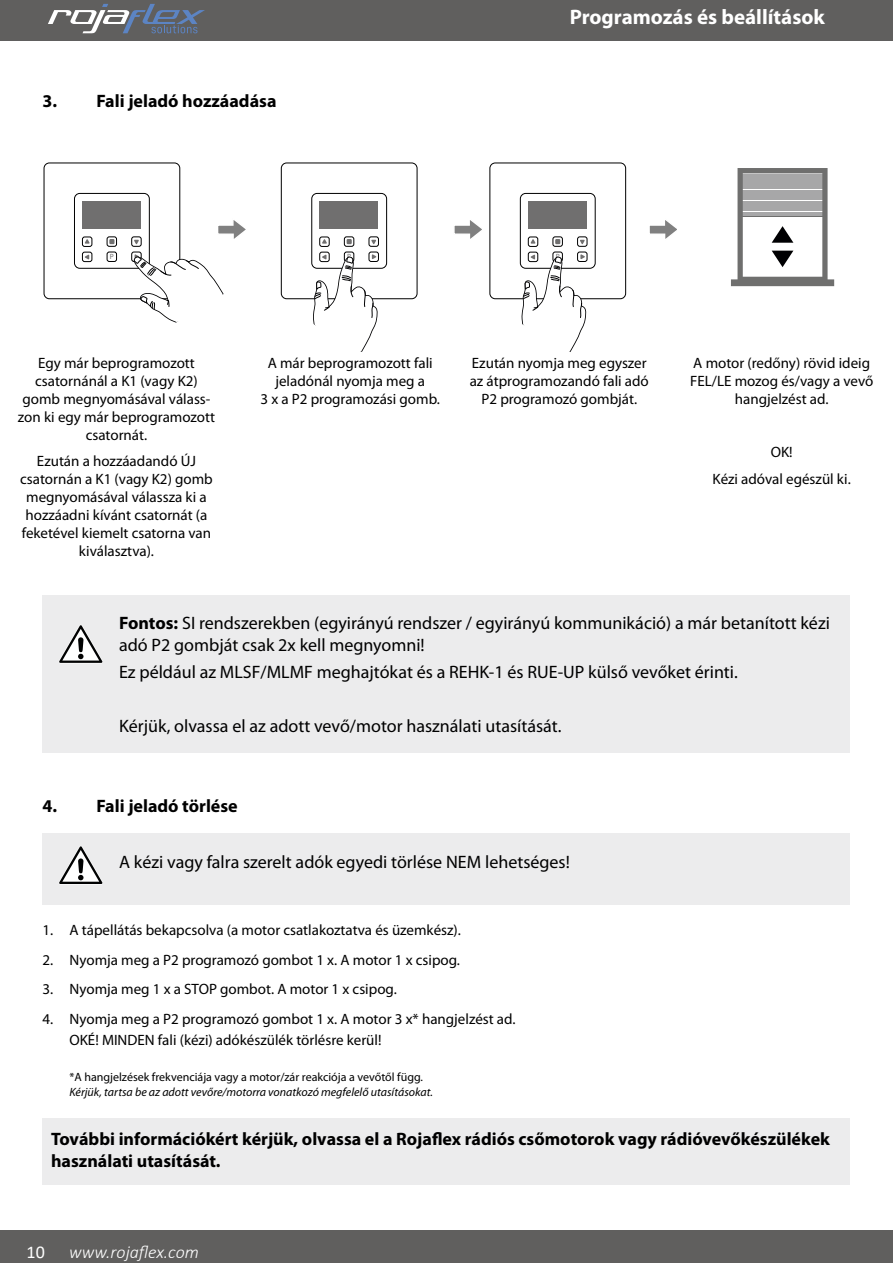
<style>
.page{position:relative;width:893px;height:1263px;background:#fff}
.page>*{position:absolute;margin:0;border:0;box-sizing:border-box;transform-origin:0 0}
.t1{font:700 21px "Myriad Pro";color:#fff}
.t2{font:18px/21.6px "Myriad Pro";color:#000}
.t3{font:700 18px/21.6px "Myriad Pro";color:#000}
.t4{font:italic 300 18px "Calibri";color:#fff}
.t5{font:18px "Calibri";color:#fff}
.t6{font:15px/18px "Myriad Pro";color:#000;text-align:center}
.t7{font:italic 12px "Myriad Pro";color:#000}
.t8{font:12px "Myriad Pro";color:#000}
.t9{font:7.65px "Myriad Pro";color:#706f6f}
.s1{font-weight:700}
</style>
<div class="page">
<div style="left:0;top:0;width:893px;height:41px;background:#605f5e"></div>
<div style="left:0;top:1230px;width:893px;height:33px;background:#605f5e"></div>
<svg style="left:48px;top:4px;width:157px;height:29px"></svg>
<svg style="left:731px;top:168px;width:103px;height:118px"></svg>
<svg style="left:218px;top:220px;width:28px;height:19px"></svg>
<svg style="left:454px;top:220px;width:28px;height:19px"></svg>
<svg style="left:649px;top:220px;width:28px;height:19px"></svg>
<div style="left:44px;top:163px;width:136px;height:136px;border:1px solid #000;border-radius:5px"></div>
<div style="left:74px;top:193px;width:75px;height:75px;border:1px solid #000;border-radius:5px"></div>
<div style="left:132px;top:237px;width:9px;height:9px;border:1px solid #000;border-radius:2px"></div>
<svg style="left:134px;top:240px;width:5px;height:4px"></svg>
<div style="left:82px;top:237px;width:10px;height:10px;border:1px solid #000;border-radius:2px"></div>
<svg style="left:85px;top:239px;width:5px;height:5px"></svg>
<div style="left:107px;top:237px;width:10px;height:9px;border:1px solid #000;border-radius:2px"></div>
<svg style="left:109px;top:239px;width:5px;height:5px"></svg>
<div style="left:82px;top:252px;width:10px;height:10px;border:1px solid #000;border-radius:2px"></div>
<svg style="left:85px;top:254px;width:4px;height:6px"></svg>
<div style="left:132px;top:252px;width:9px;height:10px;border:1px solid #000;border-radius:2px"></div>
<div style="left:107px;top:252px;width:10px;height:10px;border:1px solid #000;border-radius:2px"></div>
<div style="left:82px;top:201px;width:59px;height:28px;background:#706f6f"></div>
<svg style="left:132px;top:254px;width:92px;height:69px"></svg>
<div style="left:281px;top:163px;width:136px;height:136px;border:1px solid #000;border-radius:5px"></div>
<div style="left:312px;top:193px;width:75px;height:75px;border:1px solid #000;border-radius:5px"></div>
<div style="left:369px;top:237px;width:10px;height:9px;border:1px solid #000;border-radius:2px"></div>
<svg style="left:371px;top:240px;width:5px;height:4px"></svg>
<div style="left:320px;top:237px;width:9px;height:10px;border:1px solid #000;border-radius:2px"></div>
<svg style="left:322px;top:239px;width:5px;height:5px"></svg>
<div style="left:344px;top:237px;width:10px;height:9px;border:1px solid #000;border-radius:2px"></div>
<svg style="left:347px;top:239px;width:5px;height:5px"></svg>
<div style="left:320px;top:252px;width:9px;height:10px;border:1px solid #000;border-radius:2px"></div>
<div style="left:369px;top:252px;width:10px;height:10px;border:1px solid #000;border-radius:2px"></div>
<div style="left:344px;top:252px;width:10px;height:10px;border:1px solid #000;border-radius:2px"></div>
<div style="left:319px;top:201px;width:59px;height:28px;background:#706f6f"></div>
<svg style="left:312px;top:254px;width:68px;height:98px"></svg>
<div style="left:490px;top:163px;width:136px;height:136px;border:1px solid #000;border-radius:5px"></div>
<div style="left:520px;top:193px;width:75px;height:75px;border:1px solid #000;border-radius:5px"></div>
<div style="left:577px;top:237px;width:10px;height:9px;border:1px solid #000;border-radius:2px"></div>
<svg style="left:580px;top:240px;width:5px;height:4px"></svg>
<div style="left:528px;top:237px;width:10px;height:10px;border:1px solid #000;border-radius:2px"></div>
<svg style="left:530px;top:239px;width:6px;height:5px"></svg>
<div style="left:553px;top:237px;width:10px;height:9px;border:1px solid #000;border-radius:2px"></div>
<svg style="left:555px;top:239px;width:5px;height:5px"></svg>
<div style="left:528px;top:252px;width:10px;height:10px;border:1px solid #000;border-radius:2px"></div>
<div style="left:577px;top:252px;width:10px;height:10px;border:1px solid #000;border-radius:2px"></div>
<div style="left:553px;top:252px;width:10px;height:10px;border:1px solid #000;border-radius:2px"></div>
<div style="left:528px;top:201px;width:59px;height:28px;background:#706f6f"></div>
<svg style="left:520px;top:254px;width:68px;height:98px"></svg>
<div style="left:43px;top:595px;width:807px;height:158px;background:#ececed"></div>
<svg style="left:59px;top:625px;width:44px;height:38px"></svg>
<div style="left:43px;top:833px;width:807px;height:71px;background:#ececed"></div>
<svg style="left:59px;top:846px;width:44px;height:39px"></svg>
<div style="left:43px;top:1119px;width:807px;height:66px;background:#ececed"></div>
<p class="t3" style="left:43px;top:90px;width:235px">3. Fali jeladó hozzáadása</p>
<h1 class="t1" style="left:570px;top:5px;width:257px">Programozás és beállítások</h1>
<p class="t9" style="left:110px;top:252px;width:6px">P</p>
<p class="t9" style="left:347px;top:252px;width:6px">P</p>
<p class="t9" style="left:556px;top:252px;width:6px">P</p>
<p class="t6" style="left:18px;top:354px;width:199px">Egy már beprogramozott csatornánál a K1 (vagy K2) gomb megnyomásával válass&shy;zon ki egy már beprogramozott csatornát.</p>
<p class="t6" style="left:20px;top:453px;width:194px">Ezután a hozzáadandó ÚJ csatornán a K1 (vagy K2) gomb megnyomásával válassza ki a hozzáadni kívánt csatornát (a feketével kiemelt csatorna van kiválasztva).</p>
<p class="t6" style="left:260px;top:354px;width:181px">A már beprogramozott fali jeladónál nyomja meg a<br>3 x a P2 programozási gomb.</p>
<p class="t6" style="left:470px;top:354px;width:181px">Ezután nyomja meg egyszer az átprogramozandó fali adó<br>P2 programozó gombját.</p>
<p class="t6" style="left:690px;top:354px;width:185px">A motor (redőny) rövid ideig<br>FEL/LE mozog és/vagy a vevő hangjelzést ad.</p>
<p class="t6" style="left:712px;top:439px;width:140px;line-height:26.5px">OK!<br>Kézi adóval egészül ki.</p>
<p class="t2" style="left:119px;top:613px;width:712px"><span class="s1">Fontos:</span> SI rendszerekben (egyirányú rendszer / egyirányú kommunikáció) a már betanított kézi adó P2 gombját csak 2x kell megnyomni!</p>
<p class="t2" style="left:119px;top:662px;width:620px">Ez például az MLSF/MLMF meghajtókat és a REHK-1 és RUE-UP külső vevőket érinti.</p>
<p class="t2" style="left:119px;top:716px;width:444px">Kérjük, olvassa el az adott vevő/motor használati utasítását.</p>
<p class="t3" style="left:43px;top:795px;width:197px">4. Fali jeladó törlése</p>
<p class="t2" style="left:119px;top:851px;width:452px">A kézi vagy falra szerelt adók egyedi törlése NEM lehetséges!</p>
<p class="t6" style="left:43px;top:921px;width:420px">1. A tápellátás bekapcsolva (a motor csatlakoztatva és üzemkész).</p>
<p class="t6" style="left:43px;top:951px;width:419px">2. Nyomja meg a P2 programozó gombot 1 x. A motor 1 x csipog.</p>
<p class="t6" style="left:43px;top:980px;width:356px">3. Nyomja meg 1 x a STOP gombot. A motor 1 x csipog.</p>
<p class="t6" style="left:70px;top:1008px;width:448px;line-height:21px;text-align:left;text-indent:-27px">4. Nyomja meg a P2 programozó gombot 1 x. A motor 3 x* hangjelzést ad.<br>OKÉ! MINDEN fali (kézi) adókészülék törlésre kerül!</p>
<p class="t8" style="left:70px;top:1070px;width:355px">*A hangjelzések frekvenciája vagy a motor/zár reakciója a vevőtől függ.</p>
<p class="t7" style="left:70px;top:1085px;width:365px">Kérjük, tartsa be az adott vevőre/motorra vonatkozó megfelelő utasításokat.</p>
<p class="t3" style="left:51px;top:1128px;width:780px">További információkért kérjük, olvassa el a Rojaflex rádiós csőmotorok vagy rádióvevőkészülékek használati utasítását.</p>
<p class="t5" style="left:27px;top:1239px;width:20px">10</p>
<p class="t4" style="left:69px;top:1241px;width:131px">www.rojaflex.com</p>
</div>
